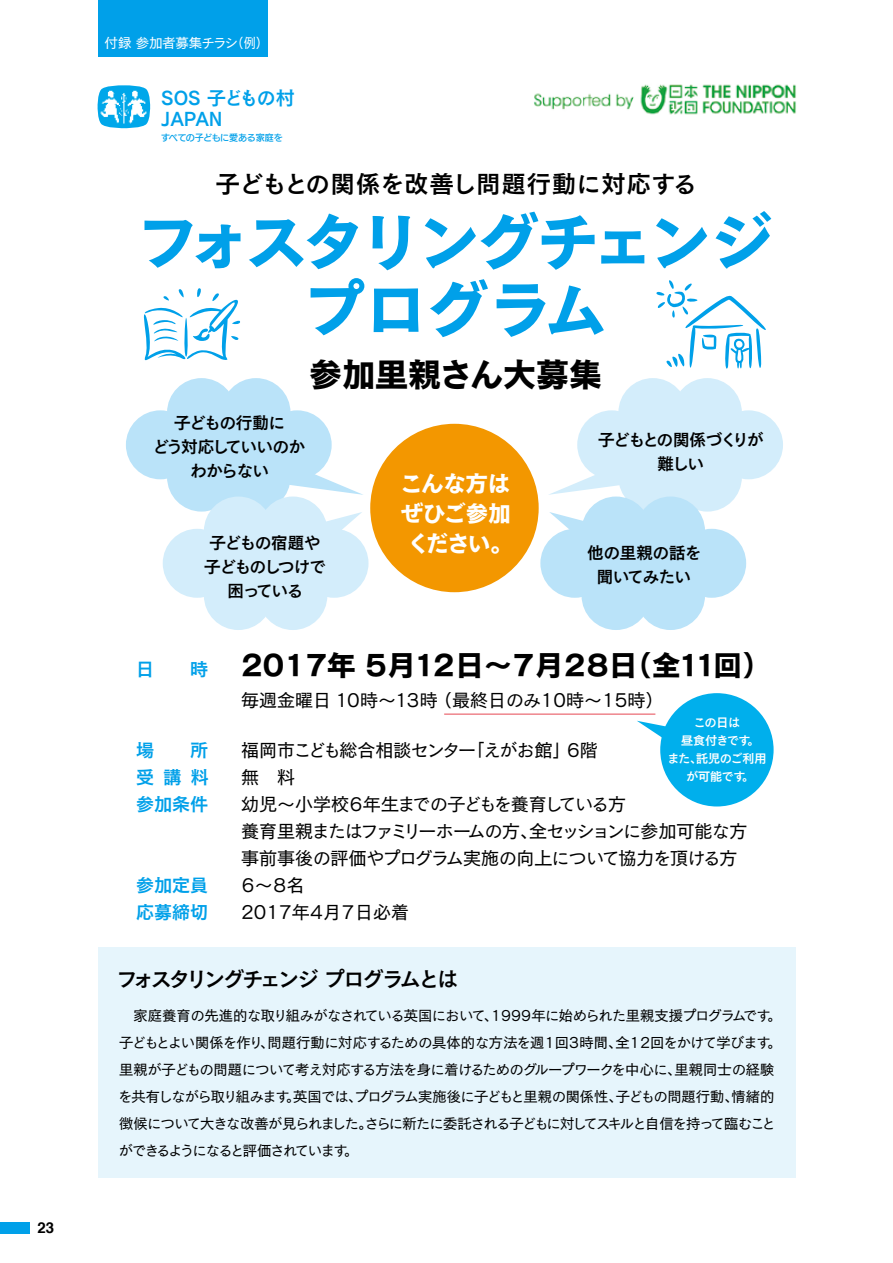
<style>
.page{position:relative;width:893px;height:1263px;background:#fff}
.page>*{position:absolute;margin:0;border:0;box-sizing:border-box;transform-origin:0 0}
.t1{font:61.5px/67.5px "New Cezanne Pro B";letter-spacing:-.06em;color:#00a0e9;text-align:center}
.t2{font:33px "New Cezanne Pro B";color:#000}
.t3{font:28.5px "New Cezanne Pro B";letter-spacing:-.1em;color:#000}
.t4{font:24px "New Cezanne Pro DB";letter-spacing:.02em;color:#000}
.t5{font:22.5px/30px "New Cezanne Pro B";letter-spacing:-.03em;color:#fff}
.t6{font:21px "New Cezanne Pro DB";letter-spacing:-.125em;color:#000}
.t7{font:19.5px/21px "Cezanne Pro DB";letter-spacing:-.005em;color:#00a0e9}
.t8{font:18px/27px "New Cezanne Pro M";letter-spacing:-.04em;color:#000}
.t9{font:18px "New Cezanne Pro M";color:#000}
.t10{font:18px/27px "New Cezanne Pro DB";color:#00a0e9;text-align:justify}
.t11{font:16.5px/24px "New Cezanne Pro DB";letter-spacing:-.07em;color:#000;text-align:center}
.t12{font:16.5px/24px "New Cezanne Pro DB";letter-spacing:-.095em;color:#000;text-align:center}
.t13{font:16.5px/24px "New Cezanne Pro DB";letter-spacing:-.03em;color:#000;text-align:center}
.t14{font:700 15px "Helvetica";color:#000}
.t15{font:14.25px/27px "New Cezanne Pro M";letter-spacing:-.05em;color:#000}
.t16{font:13.5px "New Cezanne Pro M";letter-spacing:-.02em;color:#fff}
.t17{font:12px/18px "New Cezanne Pro DB";letter-spacing:-.02em;color:#fff;text-align:center}
.t18{font:9px "New Rodin Pro DB";letter-spacing:-.01em;color:#00a0e9}
.s1{font-family:"New Cezanne Pro DB";font-size:18px;color:#00a0e9}
</style>
<div class="page">
<div style="left:660px;top:693px;width:114px;height:113px;background:#00afec;border-radius:50%"></div>
<div style="left:98px;top:947px;width:697px;height:231px;background:#e6f5fc"></div>
<div style="left:98px;top:0;width:169px;height:56px;background:#00a0e9"></div>
<img style="left:97px;top:85px;width:53px;height:43px">
<img style="left:534px;top:84px;width:262px;height:31px">
<hr style="left:444px;top:713px;width:211px;height:2px;background:#ee858c">
<svg style="left:637px;top:721px;width:31px;height:22px"></svg>
<div style="left:370px;top:424px;width:169px;height:168px;background:#f39700;border-radius:50%"></div>
<div style="left:577px;top:410px;width:69px;height:69px;background:#d3edfb;border-radius:50%"></div>
<div style="left:618px;top:378px;width:69px;height:69px;background:#d3edfb;border-radius:50%"></div>
<div style="left:673px;top:378px;width:69px;height:69px;background:#d3edfb;border-radius:50%"></div>
<div style="left:618px;top:443px;width:69px;height:69px;background:#d3edfb;border-radius:50%"></div>
<div style="left:673px;top:443px;width:69px;height:69px;background:#d3edfb;border-radius:50%"></div>
<div style="left:714px;top:410px;width:69px;height:69px;background:#d3edfb;border-radius:50%"></div>
<div style="left:621px;top:413px;width:119px;height:66px;background:#d3edfb;border-radius:50%"></div>
<div style="left:540px;top:529px;width:69px;height:69px;background:#bae3f9;border-radius:50%"></div>
<div style="left:582px;top:496px;width:68px;height:69px;background:#bae3f9;border-radius:50%"></div>
<div style="left:636px;top:496px;width:69px;height:69px;background:#bae3f9;border-radius:50%"></div>
<div style="left:582px;top:561px;width:68px;height:69px;background:#bae3f9;border-radius:50%"></div>
<div style="left:636px;top:561px;width:69px;height:69px;background:#bae3f9;border-radius:50%"></div>
<div style="left:677px;top:529px;width:69px;height:69px;background:#bae3f9;border-radius:50%"></div>
<div style="left:584px;top:531px;width:119px;height:67px;background:#bae3f9;border-radius:50%"></div>
<div style="left:263px;top:410px;width:69px;height:69px;background:#bae3f9;border-radius:50%"></div>
<div style="left:222px;top:378px;width:68px;height:69px;background:#bae3f9;border-radius:50%"></div>
<div style="left:167px;top:378px;width:69px;height:69px;background:#bae3f9;border-radius:50%"></div>
<div style="left:222px;top:443px;width:68px;height:69px;background:#bae3f9;border-radius:50%"></div>
<div style="left:167px;top:443px;width:69px;height:69px;background:#bae3f9;border-radius:50%"></div>
<div style="left:126px;top:410px;width:69px;height:69px;background:#bae3f9;border-radius:50%"></div>
<div style="left:169px;top:413px;width:119px;height:66px;background:#bae3f9;border-radius:50%"></div>
<div style="left:300px;top:529px;width:68px;height:69px;background:#d3edfb;border-radius:50%"></div>
<div style="left:258px;top:496px;width:69px;height:69px;background:#d3edfb;border-radius:50%"></div>
<div style="left:204px;top:496px;width:69px;height:69px;background:#d3edfb;border-radius:50%"></div>
<div style="left:258px;top:561px;width:69px;height:69px;background:#d3edfb;border-radius:50%"></div>
<div style="left:204px;top:561px;width:69px;height:69px;background:#d3edfb;border-radius:50%"></div>
<div style="left:163px;top:529px;width:69px;height:69px;background:#d3edfb;border-radius:50%"></div>
<div style="left:206px;top:531px;width:119px;height:67px;background:#d3edfb;border-radius:50%"></div>
<svg style="left:549px;top:464px;width:74px;height:31px"></svg>
<svg style="left:549px;top:512px;width:38px;height:25px"></svg>
<svg style="left:285px;top:464px;width:78px;height:31px"></svg>
<svg style="left:322px;top:512px;width:40px;height:26px"></svg>
<svg style="left:144px;top:288px;width:96px;height:72px"></svg>
<svg style="left:656px;top:280px;width:110px;height:88px"></svg>
<div style="left:0;top:1222px;width:30px;height:11px;background:#00a0e9"></div>
<p class="t14" style="left:37px;top:1215px;width:18px">23</p>
<p class="t16" style="left:105px;top:31px;width:165px">付録 参加者募集チラシ（例）</p>
<h3 class="t7" style="left:161px;top:86px;width:135px">SOS 子どもの村<br>JAPAN</h3>
<p class="t18" style="left:161px;top:129px;width:123px">すべての子どもに愛ある家庭を</p>
<h3 class="t4" style="left:216px;top:163px;width:482px">子どもとの関係を改善し問題行動に対応する</h3>
<h1 class="t1" style="left:137px;top:202px;width:637px">フォスタリングチェンジプログラム</h1>
<h2 class="t2" style="left:309px;top:346px;width:295px">参加里親さん大募集</h2>
<p class="t11" style="left:153px;top:409px;width:154px">子どもの行動に<br>どう対応していいのかわからない</p>
<p class="t11" style="left:204px;top:529px;width:123px">子どもの宿題や子どものしつけで困っている</p>
<h3 class="t5" style="left:400px;top:467px;width:115px">こんな方はぜひご参加ください。</h3>
<p class="t12" style="left:598px;top:426px;width:167px">子どもとの関係づくりが難しい</p>
<p class="t13" style="left:587px;top:539px;width:116px">他の里親の話を聞いてみたい</p>
<h3 class="t3" style="left:136px;top:641px;width:636px"><span class="s1">日　　時</span> 2017年 ５月１２日～７月２８日（全１１回）</h3>
<p class="t9" style="left:241px;top:684px;width:423px">毎週金曜日 １０時～１３時 （最終日のみ10時～15時）</p>
<p class="t10" style="left:136px;top:734px;width:74px">場　　所受講料参加条件</p>
<p class="t10" style="left:136px;top:869px;width:73px">参加定員応募締切</p>
<p class="t17" style="left:667px;top:712px;width:101px">この日は<br>昼食付きです。<br>また、託児のご利用が可能です。</p>
<p class="t8" style="left:239px;top:734px;width:510px">福岡市こども総合相談センター「えがお館」6階<br>無　料<br>幼児～小学校６年生までの子どもを養育している方<br>養育里親またはファミリーホームの方、全セッションに参加可能な方事前事後の評価やプログラム実施の向上について協力を頂ける方<br>６～８名<br>2017年４月７日必着</p>
<h3 class="t6" style="left:116px;top:960px;width:343px">フォスタリングチェンジ プログラムとは</h3>
<p class="t15" style="left:118px;top:1000px;width:665px">　家庭養育の先進的な取り組みがなされている英国において、1999年に始められた里親支援プログラムです。子どもとよい関係を作り、問題行動に対応するための具体的な方法を週1回3時間、全12回をかけて学びます。里親が子どもの問題について考え対応する方法を身に着けるためのグループワークを中心に、里親同士の経験を共有しながら取り組みます。英国では、プログラム実施後に子どもと里親の関係性、子どもの問題行動、情緒的徴候について大きな改善が見られました。さらに新たに委託される子どもに対してスキルと自信を持って臨むことができるようになると評価されています。</p>
</div>
